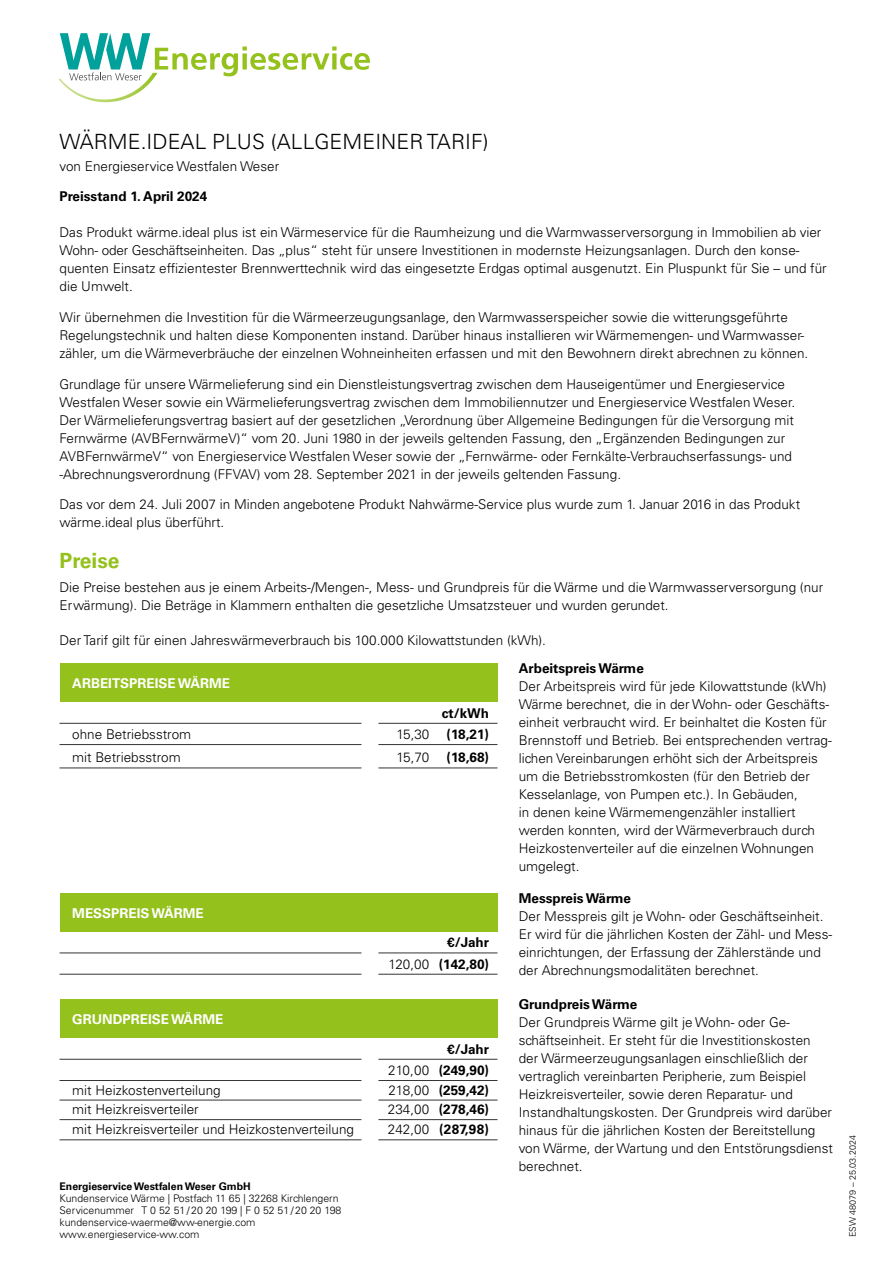
<style>
.page{position:relative;width:893px;height:1263px;background:#fff}
.page>*{position:absolute;margin:0;border:0;box-sizing:border-box;transform-origin:0 0}
.t1{font:300 21px "Univers LT Std";letter-spacing:.005em;color:#000}
.t2{font:700 21px "Univers LT Std";color:#94c11c}
.t3{font:300 13.5px/18px "Univers LT Std";color:#000}
.t4{font:700 13.5px/19.5px "Univers LT Std";color:#000}
.t5{font:700 13.5px "Univers LT Std";color:#fff}
.t6{font:300 10.5px/12px "Univers LT Std";color:#000}
.t7{font:700 10.5px "Univers LT Std";color:#000}
.t8{font:300 9px "Univers LT Std";color:#000}
.s1{font-weight:300}
</style>
<div class="page">
<div style="left:60px;top:663px;width:437px;height:39px;background:#94c11c"></div>
<hr style="left:60px;top:723px;width:437px;height:1px;background:#000">
<hr style="left:60px;top:744px;width:437px;height:1px;background:#000">
<hr style="left:60px;top:767px;width:437px;height:1px;background:#000">
<div style="left:361px;top:720px;width:17px;height:51px;background:#fff"></div>
<div style="left:60px;top:893px;width:437px;height:38px;background:#94c11c"></div>
<hr style="left:60px;top:952px;width:437px;height:1px;background:#000">
<hr style="left:60px;top:974px;width:437px;height:1px;background:#000">
<div style="left:361px;top:948px;width:17px;height:31px;background:#fff"></div>
<div style="left:60px;top:999px;width:437px;height:38px;background:#94c11c"></div>
<hr style="left:60px;top:1059px;width:437px;height:1px;background:#000">
<hr style="left:60px;top:1080px;width:437px;height:1px;background:#000">
<hr style="left:60px;top:1100px;width:437px;height:1px;background:#000">
<hr style="left:60px;top:1119px;width:437px;height:1px;background:#000">
<hr style="left:60px;top:1139px;width:437px;height:1px;background:#000">
<div style="left:361px;top:1054px;width:17px;height:93px;background:#fff"></div>
<svg style="left:58px;top:33px;width:312px;height:69px"></svg>
<h1 class="t1" style="left:60px;top:129px;width:431px">WÄRME.IDEAL PLUS (ALLGEMEINER TARIF)</h1>
<p class="t3" style="left:60px;top:158px;width:221px">von Energieservice Westfalen Weser</p>
<p class="t4" style="left:60px;top:187px;width:149px">Preisstand 1. April 2024</p>
<p class="t3" style="left:60px;top:223px;width:769px">Das Produkt wärme.ideal plus ist ein Wärmeservice für die Raumheizung und die Warmwasserversorgung in Immobilien ab vier Wohn- oder Geschäftseinheiten. Das „plus“ steht für unsere Investitionen in modernste Heizungsanlagen. Durch den konse&shy;quenten Einsatz effizientester Brennwerttechnik wird das eingesetzte Erdgas optimal ausgenutzt. Ein Pluspunkt für Sie – und für die Umwelt.</p>
<p class="t3" style="left:60px;top:308px;width:750px">Wir übernehmen die Investition für die Wärmeerzeugungsanlage, den Warmwasserspeicher sowie die witterungsgeführte<br>Regelungstechnik und halten diese Komponenten instand. Darüber hinaus installieren wir Wärmemengen- und Warmwasser&shy;zähler, um die Wärmeverbräuche der einzelnen Wohneinheiten erfassen und mit den Bewohnern direkt abrechnen zu können.</p>
<p class="t3" style="left:60px;top:375px;width:737px">Grundlage für unsere Wärmelieferung sind ein Dienstleistungsvertrag zwischen dem Hauseigentümer und Energieservice Westfalen Weser sowie ein Wärmelieferungsvertrag zwischen dem Immobiliennutzer und Energieservice Westfalen Weser.<br>Der Wärmelieferungsvertrag basiert auf der gesetzlichen „Verordnung über Allgemeine Bedingungen für die Versorgung mit Fernwärme (AVBFernwärmeV)“ vom 20. Juni 1980 in der jeweils geltenden Fassung, den „Ergänzenden Bedingungen zur AVBFernwärmeV“ von Energieservice Westfalen Weser sowie der „Fernwärme- oder Fernkälte-Verbrauchserfassungs- und -Abrechnungsverordnung (FFVAV) vom 28. September 2021 in der jeweils geltenden Fassung.</p>
<p class="t3" style="left:60px;top:496px;width:742px">Das vor dem 24. Juli 2007 in Minden angebotene Produkt Nahwärme-Service plus wurde zum 1. Januar 2016 in das Produkt wärme.ideal plus überführt.</p>
<h1 class="t2" style="left:60px;top:548px;width:62px">Preise</h1>
<p class="t3" style="left:60px;top:579px;width:765px">Die Preise bestehen aus je einem Arbeits-/Mengen-, Mess- und Grundpreis für die Wärme und die Warmwasserversorgung (nur<br>Erwärmung). Die Beträge in Klammern enthalten die gesetzliche Umsatzsteuer und wurden gerundet.</p>
<p class="t3" style="left:60px;top:632px;width:488px">Der Tarif gilt für einen Jahreswärmeverbrauch bis 100.000 Kilowattstunden (kWh).</p>
<p class="t5" style="left:72px;top:675px;width:159px">ARBEITSPREISE WÄRME</p>
<p class="t4" style="left:442px;top:703px;width:49px">ct/kWh</p>
<p class="t3" style="left:72px;top:723px;width:121px;line-height:23.4px">ohne Betriebsstrom mit Betriebsstrom</p>
<p class="t3" style="left:396px;top:725px;width:35px">15,30</p>
<p class="t4" style="left:446px;top:725px;width:44px">(18,21)</p>
<p class="t3" style="left:396px;top:749px;width:35px">15,70</p>
<p class="t4" style="left:446px;top:748px;width:44px">(18,68)</p>
<p class="t5" style="left:72px;top:905px;width:133px">MESSPREIS WÄRME</p>
<p class="t5" style="left:72px;top:1011px;width:153px">GRUNDPREISE WÄRME</p>
<p class="t3" style="left:72px;top:1080px;width:283px;line-height:19.5px">mit Heizkostenverteilung<br>mit Heizkreisverteiler<br>mit Heizkreisverteiler und Heizkostenverteilung</p>
<p class="t7" style="left:60px;top:1180px;width:193px">Energieservice Westfalen Weser GmbH</p>
<p class="t6" style="left:60px;top:1192px;width:283px">Kundenservice Wärme | Postfach 11 65 | 32268 Kirchlengern Servicenummer T 0 52 51 / 20 20 199 | F 0 52 51/ 20 20 198 kundenservice-waerme@ww-energie.com www.energieservice-ww.com</p>
<p class="t4" style="left:447px;top:933px;width:43px">€/Jahr</p>
<p class="t4" style="left:389px;top:954px;width:102px"><span class="s1">120,00</span> (142,80)</p>
<p class="t3" style="left:388px;top:1060px;width:43px;line-height:19.5px;text-align:justify">210,00<br>218,00<br>234,00<br>242,00</p>
<p class="t4" style="left:447px;top:1039px;width:43px">€/Jahr</p>
<p class="t4" style="left:439px;top:1060px;width:52px">(249,90)</p>
<p class="t4" style="left:439px;top:1100px;width:52px">(278,46) (287,98)</p>
<p class="t4" style="left:439px;top:1080px;width:52px">(259,42)</p>
<p class="t4" style="left:519px;top:659px;width:127px">Arbeitspreis Wärme</p>
<p class="t3" style="left:519px;top:677px;width:315px">Der Arbeitspreis wird für jede Kilowattstunde (kWh)<br>Wärme berechnet, die in der Wohn- oder Geschäfts&shy;einheit verbraucht wird. Er beinhaltet die Kosten für Brennstoff und Betrieb. Bei entsprechenden vertrag&shy;lichen Vereinbarungen erhöht sich der Arbeitspreis um die Betriebsstromkosten (für den Betrieb der Kesselanlage, von Pumpen etc.). In Gebäuden,<br>in denen keine Wärmemengenzähler installiert werden konnten, wird der Wärmeverbrauch durch Heizkostenverteiler auf die einzelnen Wohnungen umgelegt.</p>
<p class="t4" style="left:519px;top:888px;width:114px">Messpreis Wärme</p>
<p class="t3" style="left:519px;top:907px;width:315px">Der Messpreis gilt je Wohn- oder Geschäftseinheit.<br>Er wird für die jährlichen Kosten der Zähl- und Mess&shy;einrichtungen, der Erfassung der Zählerstände und der Abrechnungsmodalitäten berechnet.</p>
<p class="t4" style="left:519px;top:995px;width:120px">Grundpreis Wärme</p>
<p class="t3" style="left:519px;top:1013px;width:316px">Der Grundpreis Wärme gilt je Wohn- oder Ge&shy;schäftseinheit. Er steht für die Investitionskosten der Wärmeerzeugungsanlagen einschließlich der vertraglich vereinbarten Peripherie, zum Beispiel Heizkreisverteiler, sowie deren Reparatur- und Instandhaltungskosten. Der Grundpreis wird darüber hinaus für die jährlichen Kosten der Bereitstellung von Wärme, der Wartung und den Entstörungsdienst berechnet.</p>
<p class="t8" style="left:847px;top:1237px;width:104px;rotate:-90deg">ESW 48079 – 25.03.2024</p>
</div>
